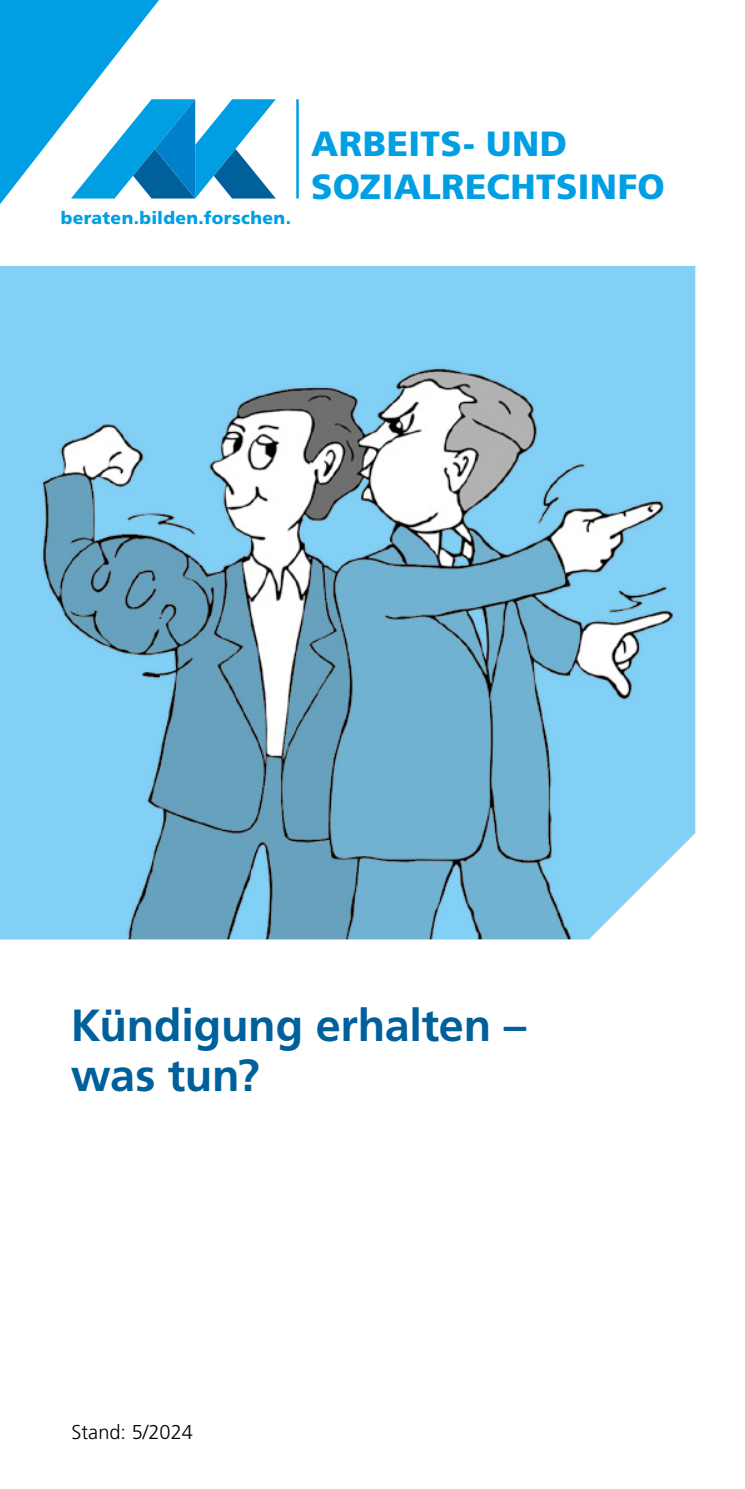
<style>
.page{position:relative;width:745px;height:1489px;background:#fff}
.page>*{position:absolute;margin:0;border:0;box-sizing:border-box;transform-origin:0 0}
.t1{font:700 45px/50px "Frutiger LT Pro";letter-spacing:-.005em;color:#00609c}
.AK_Head_Publikation_2-zeilig{font:900 35px "Frutiger LT Pro";letter-spacing:.01em;color:#009fe3}
._01_AK_Titel_Rechtsinfo{font:300 20px "Frutiger LT Pro";color:#000}
.t2{font:900 17.5px "Frutiger LT Pro";letter-spacing:.02em;color:#009fe3}
</style>
<div class="page">
<img style="left:0;top:266px;width:694px;height:673px">
<hr style="left:296px;top:99px;width:2px;height:99px;background:#009fe3">
<svg style="left:0;top:0;width:275px;height:204px"></svg>
<p class="t2" style="left:61px;top:208px;width:232px">beraten.bilden.forschen.</p>
<p class="AK_Head_Publikation_2-zeilig" style="left:311px;top:123px;width:257px">ARBEITS- UND</p>
<p class="AK_Head_Publikation_2-zeilig" style="left:311px;top:165px;width:355px">SOZIALRECHTSINFO</p>
<p class="t1" style="left:71px;top:999px;width:456px">Kündigung erhalten – was tun?</p>
<p class="_01_AK_Titel_Rechtsinfo" style="left:72px;top:1420px;width:123px">Stand: 5/2024</p>
</div>
